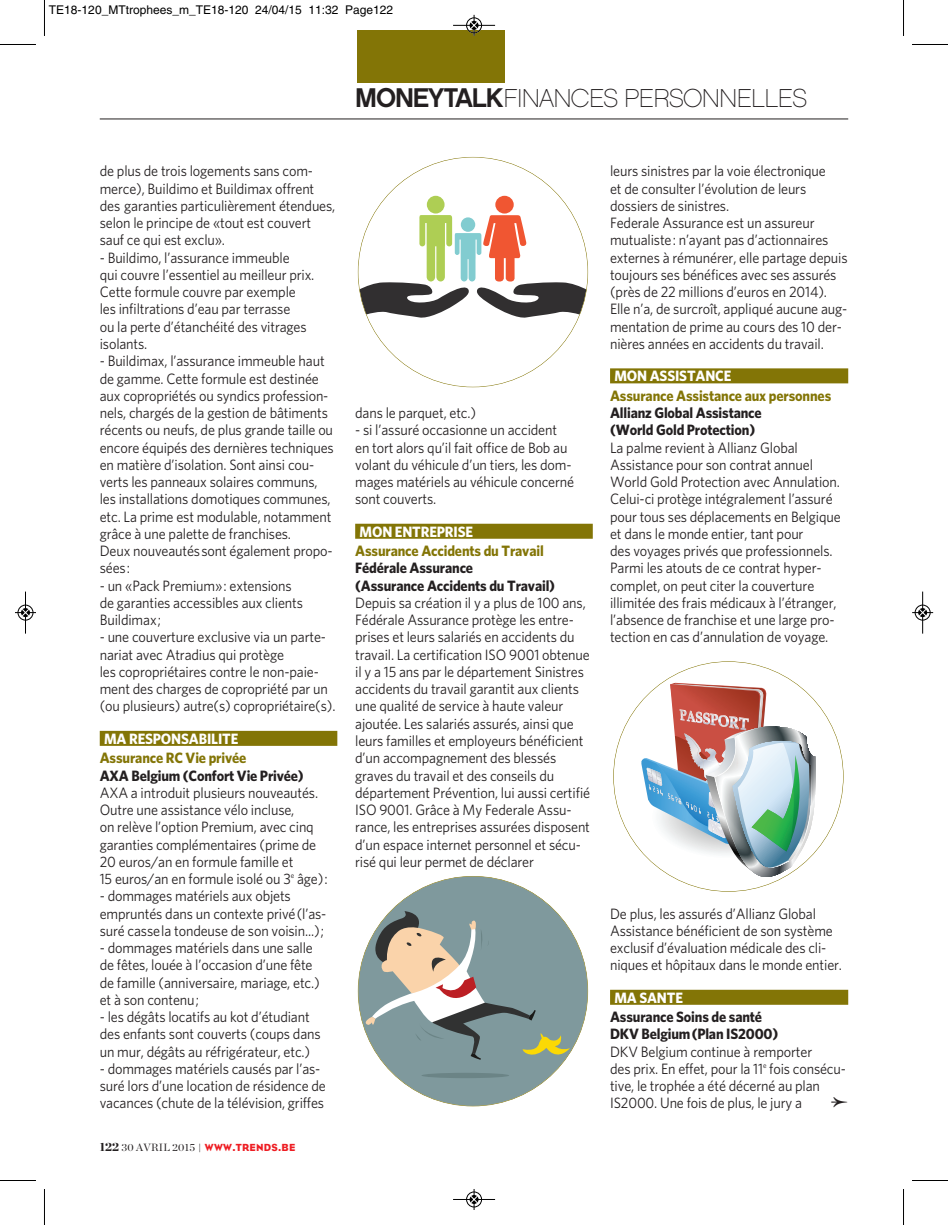
<style>
.page{position:relative;width:948px;height:1225px;background:#fff}
.page>*{position:absolute;margin:0;border:0;box-sizing:border-box;transform-origin:0 0}
.t1{font:25.8px "Chalet Paris Nineteen Sixty";letter-spacing:-.03em;color:#231f20}
.t2{font:22.5px "Mercury Numeric G1";color:#231f20}
.t3{font:15px/17.2px "Whitney";letter-spacing:-.01em;color:#231f20;scale:.95 1}
.t4{font:700 15px/17.2px "Whitney";letter-spacing:-.01em;color:#231f20;scale:.95 1}
.t5{font:700 15px "Whitney";letter-spacing:-.01em;color:#837506;scale:.95 1}
.t6{font:700 15px "Whitney";letter-spacing:-.01em;color:#fff;scale:.95 1}
.t7{font:12px "Helvetica";color:#000}
.t8{font:10.5px "Bureau Eagle";letter-spacing:.025em;color:#ee1d23}
.s1{font-family:"Chalet New York Nineteen Sixty";font-size:27px}
.s2{font-family:"Chronicle Display";font-weight:900;font-size:12px;color:#231f20}
.s3{font-family:"Chronicle Display";color:#231f20}
.s4{font-family:"Mercury Text G1";font-size:9px;color:#231f20}
</style>
<div class="page">
<div style="left:357px;top:31px;width:148px;height:52px;background:#837506"></div>
<hr style="left:100px;top:119px;width:748px;height:1px;background:#231f20">
<div style="left:610px;top:368px;width:238px;height:15px;background:#837506"></div>
<div style="left:610px;top:989px;width:238px;height:15px;background:#837506"></div>
<div style="left:100px;top:730px;width:237px;height:15px;background:#837506"></div>
<div style="left:355px;top:523px;width:238px;height:15px;background:#837506"></div>
<svg style="left:641px;top:682px;width:174px;height:194px"></svg>
<div style="left:358px;top:876px;width:230px;height:229px;background:#7f999d;border-radius:50%"></div>
<div style="left:421px;top:1072px;width:88px;height:5px;background:#6b8486;border-radius:50%"></div>
<svg style="left:363px;top:910px;width:207px;height:152px"></svg>
<div style="left:427px;top:196px;width:17px;height:17px;background:#aece54;border-radius:50%"></div>
<div style="left:495px;top:196px;width:19px;height:17px;background:#f05632;border-radius:50%"></div>
<svg style="left:358px;top:215px;width:230px;height:102px"></svg>
<hr style="left:44px;top:0;width:1px;height:36px;background:#000">
<hr style="left:0;top:44px;width:36px;height:1px;background:#000">
<hr style="left:903px;top:0;width:1px;height:36px;background:#000">
<hr style="left:912px;top:44px;width:36px;height:1px;background:#000">
<hr style="left:44px;top:1188px;width:1px;height:36px;background:#000">
<hr style="left:0;top:1179px;width:36px;height:1px;background:#000">
<hr style="left:903px;top:1188px;width:1px;height:36px;background:#000">
<hr style="left:912px;top:1179px;width:36px;height:1px;background:#000">
<div style="left:466px;top:17px;width:16px;height:16px;border:1px solid #fff;border-radius:50%"></div>
<hr style="left:453px;top:25px;width:42px;height:1px;background:#000">
<div style="left:466px;top:18px;width:16px;height:15px;border:1px solid #000;border-radius:50%"></div>
<svg style="left:470px;top:15px;width:8px;height:21px"></svg>
<div style="left:466px;top:1191px;width:16px;height:16px;border:1px solid #fff;border-radius:50%"></div>
<hr style="left:453px;top:1198px;width:42px;height:1px;background:#000">
<div style="left:466px;top:1191px;width:16px;height:15px;border:1px solid #000;border-radius:50%"></div>
<svg style="left:470px;top:1189px;width:8px;height:20px"></svg>
<div style="left:18px;top:604px;width:15px;height:16px;border:1px solid #fff;border-radius:50%"></div>
<hr style="left:25px;top:591px;width:1px;height:42px;background:#000">
<div style="left:18px;top:605px;width:15px;height:15px;border:1px solid #000;border-radius:50%"></div>
<svg style="left:15px;top:608px;width:21px;height:8px"></svg>
<div style="left:915px;top:604px;width:15px;height:16px;border:1px solid #fff;border-radius:50%"></div>
<hr style="left:922px;top:591px;width:1px;height:42px;background:#000">
<div style="left:915px;top:605px;width:15px;height:15px;border:1px solid #000;border-radius:50%"></div>
<svg style="left:912px;top:608px;width:21px;height:8px"></svg>
<p class="t7" style="left:49px;top:5px;width:346px">TE18-120_MTtrophees_m_TE18-120 24/04/15 11:32 Page122</p>
<h1 class="t1" style="left:355px;top:83px;width:454px"><span class="s1">MONEYTALK</span>FINANCES PERSONNELLES</h1>
<p class="t3" style="left:100px;top:164px;width:249px">de plus de trois logements sans com&shy;merce), Buildimo et Buildimax offrent des garanties particulièrement étendues, selon le principe de «tout est couvert sauf ce qui est exclu».</p>
<p class="t3" style="left:100px;top:250px;width:227px">- Buildimo, l’assurance immeuble<br>qui couvre l’essentiel au meilleur prix.<br>Cette formule couvre par exemple les infiltrations d’eau par terrasse<br>ou la perte d’étanchéité des vitrages isolants.</p>
<p class="t3" style="left:100px;top:354px;width:248px">- Buildimax, l’assurance immeuble haut de gamme. Cette formule est destinée aux copropriétés ou syndics profession&shy;nels, chargés de la gestion de bâtiments récents ou neufs, de plus grande taille ou encore équipés des dernières techniques en matière d’isolation. Sont ainsi cou&shy;verts les panneaux solaires communs, les installations domotiques communes, etc. La prime est modulable, notamment grâce à une palette de franchises.<br>Deux nouveautéssont également propo&shy;sées:</p>
<p class="t3" style="left:100px;top:578px;width:215px">- un «Pack Premium»: extensions de garanties accessibles aux clients<br>Buildimax;</p>
<p class="t3" style="left:100px;top:630px;width:250px">- une couverture exclusive via un parte&shy;nariat avec Atradius qui protège<br>les copropriétaires contre le non-paie&shy;ment des charges de copropriété par un (ou plusieurs) autre(s) copropriétaire(s).</p>
<p class="t6" style="left:104px;top:733px;width:143px">MA RESPONSABILITE</p>
<p class="t5" style="left:100px;top:752px;width:156px">Assurance RC Vie privée</p>
<p class="t4" style="left:100px;top:768px;width:216px">AXA Belgium (Confort Vie Privée)</p>
<p class="t3" style="left:100px;top:785px;width:241px">AXA a introduit plusieurs nouveautés.<br>Outre une assistance vélo incluse,<br>on relève l’option Premium, avec cinq garanties complémentaires (prime de 20 euros/an en formule famille et<br>15 euros/an en formule isolé ou 3<sup>e</sup> âge):</p>
<p class="t3" style="left:100px;top:888px;width:240px">- dommages matériels aux objets empruntés dans un contexte privé(l’as&shy;suré cassela tondeuse de son voisin...);</p>
<p class="t3" style="left:100px;top:940px;width:233px">- dommages matériels dans une salle de fêtes, louée à l’occasion d’une fête de famille (anniversaire, mariage, etc.) et à son contenu;</p>
<p class="t3" style="left:100px;top:1009px;width:234px">- les dégâts locatifs au kot d’étudiant des enfants sont couverts (coups dans un mur, dégâts au réfrigérateur, etc.)</p>
<p class="t3" style="left:100px;top:1061px;width:240px">- dommages matériels causés par l’as&shy;suré lors d’une location de résidence de vacances (chute de la télévision, griffes</p>
<p class="t8" style="left:100px;top:1141px;width:197px"><span class="s2">122</span> <span class="s3">30 AVRIL 2015</span> <span class="s4">|</span> WWW.TRENDS.BE</p>
<p class="t3" style="left:355px;top:405px;width:129px">dans le parquet, etc.)</p>
<p class="t3" style="left:355px;top:423px;width:232px">- si l’assuré occasionne un accident en tort alors qu’il fait office de Bob au volant du véhicule d’un tiers, les dom&shy;mages matériels au véhicule concerné sont couverts.</p>
<p class="t6" style="left:359px;top:526px;width:121px">MON ENTREPRISE</p>
<p class="t5" style="left:355px;top:545px;width:200px">Assurance Accidents du Travail</p>
<p class="t4" style="left:355px;top:561px;width:212px">Fédérale Assurance<br>(Assurance Accidents du Travail)</p>
<p class="t3" style="left:355px;top:595px;width:249px">Depuis sa création il y a plus de 100 ans, Fédérale Assurance protège les entre&shy;prises et leurs salariés en accidents du travail. La certification ISO 9001 obtenue il y a 15 ans par le département Sinistres accidents du travail garantit aux clients une qualité de service à haute valeur ajoutée. Les salariés assurés, ainsi que leurs familles et employeurs bénéficient d’un accompagnement des blessés graves du travail et des conseils du département Prévention, lui aussi certifié ISO 9001. Grâce à My Federale Assu&shy;rance, les entreprises assurées disposent d’un espace internet personnel et sécu&shy;risé qui leur permet de déclarer</p>
<p class="t3" style="left:610px;top:164px;width:252px">leurs sinistres par la voie électronique<br>et de consulter l’évolution de leurs dossiers de sinistres.<br>Federale Assurance est un assureur mutualiste: n’ayant pas d’actionnaires externes à rémunérer, elle partage depuis toujours ses bénéfices avec ses assurés (près de 22 millions d’euros en 2014).<br>Elle n’a, de surcroît, appliqué aucune aug&shy;mentation de prime au cours des 10 der&shy;nières années en accidents du travail.</p>
<p class="t6" style="left:614px;top:371px;width:125px">MON ASSISTANCE</p>
<p class="t5" style="left:610px;top:390px;width:234px">Assurance Assistance aux personnes</p>
<p class="t4" style="left:610px;top:405px;width:161px">Allianz Global Assistance (World Gold Protection)</p>
<p class="t3" style="left:610px;top:440px;width:244px">La palme revient à Allianz Global Assistance pour son contrat annuel World Gold Protection avec Annulation.<br>Celui-ci protège intégralement l’assuré pour tous ses déplacements en Belgique et dans le monde entier, tant pour<br>des voyages privés que professionnels.<br>Parmi les atouts de ce contrat hyper&shy;complet, on peut citer la couverture illimitée des frais médicaux à l’étranger, l’absence de franchise et une large pro&shy;tection en cas d’annulation de voyage.</p>
<p class="t3" style="left:610px;top:906px;width:246px">De plus, les assurés d’Allianz Global Assistance bénéficient de son système exclusif d’évaluation médicale des cli&shy;niques et hôpitaux dans le monde entier.</p>
<p class="t6" style="left:614px;top:992px;width:74px">MA SANTE</p>
<p class="t4" style="left:610px;top:1009px;width:179px">Assurance Soins de santé<br>DKV Belgium(Plan IS2000)</p>
<p class="t3" style="left:610px;top:1044px;width:250px">DKV Belgium continue à remporter<br>des prix. En effet, pour la 11<sup>e</sup> fois consécu&shy;tive, le trophée a été décerné au plan IS2000. Une fois de plus, le jury a</p>
<h2 class="t2" style="left:831px;top:1087px;width:18px">≤</h2>
</div>
